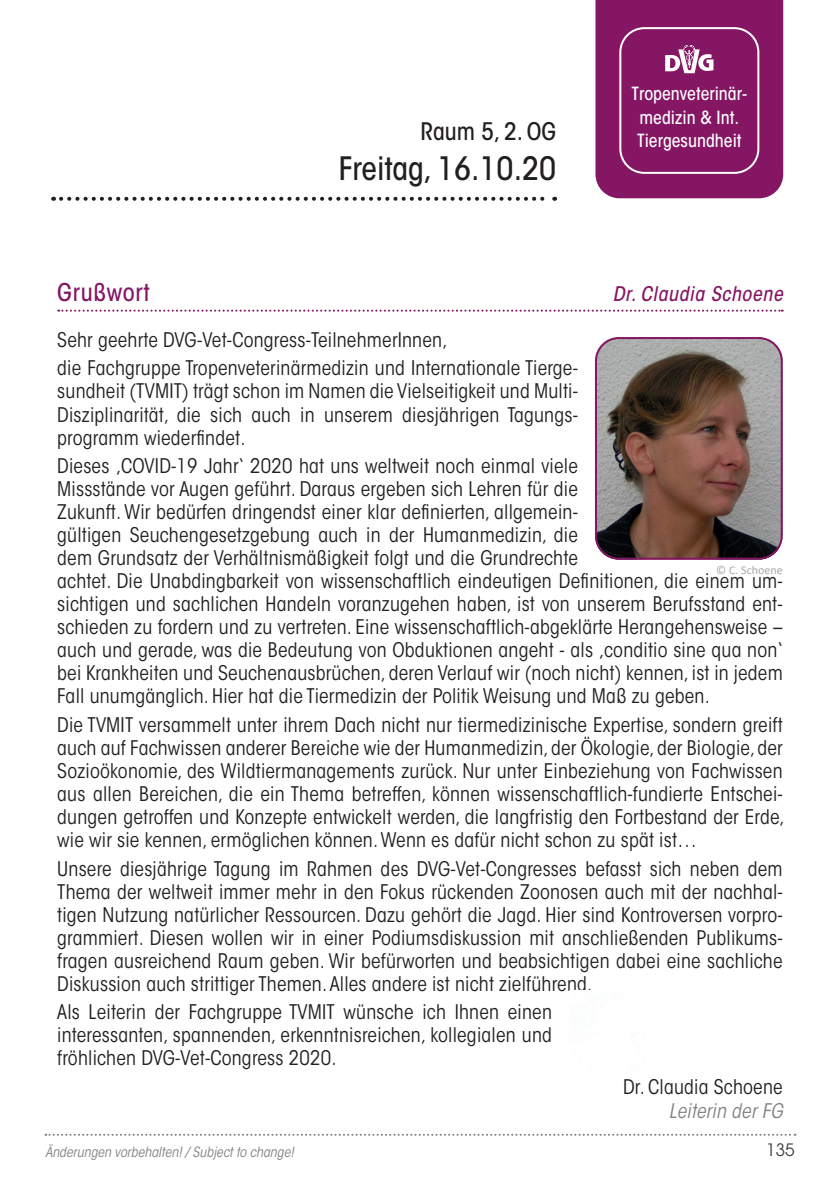
<style>
.page{position:relative;width:840px;height:1191px;background:#fff}
.page>*{position:absolute;margin:0;border:0;box-sizing:border-box;transform-origin:0 0}
.t1{font:500 condensed 32px "ITC Avant Garde Std";color:#231f20}
.t2{font:500 condensed 24.2px "ITC Avant Garde Std";letter-spacing:.03em;color:#851664}
.t3{font:500 condensed 24px "ITC Avant Garde Std";color:#231f20}
.t4{font:condensed 20px/23px "ITC Avant Garde Std";letter-spacing:.01em;color:#231f20;text-align:justify}
.t5{font:italic 500 condensed 20px "ITC Avant Garde Std";letter-spacing:.03em;color:#851664}
.t6{font:italic condensed 20px "ITC Avant Garde Std";letter-spacing:.01em;color:#808285}
.t7{font:500 condensed 18px/23.4px "ITC Avant Garde Std";color:#fff;text-align:center}
.t8{font:17px "ITC Avant Garde Std";color:#3e3e3f}
.t9{font:italic condensed 14px "ITC Avant Garde Std";color:#808285}
.t10{font:12px "Calibri";color:#a8a9ad}
</style>
<div class="page">
<svg style="left:45px;top:1133px;width:750px;height:2px"></svg>
<svg style="left:61px;top:197px;width:494px;height:4px"></svg>
<svg style="left:58px;top:310px;width:724px;height:2px"></svg>
<img style="left:597px;top:337px;width:185px;height:222px">
<div style="left:594px;top:337px;width:188px;height:222px;border:2px solid #851664;border-radius:23px"></div>
<svg style="left:595px;top:0;width:187px;height:198px;background:#8b226c"></svg>
<p class="t3" style="left:420px;top:116px;width:137px">Raum 5, 2. OG</p>
<h1 class="t1" style="left:338px;top:148px;width:219px">Freitag, 16.10.20</h1>
<p class="t7" style="left:631px;top:82px;width:117px">Tropenveterinär&shy;medizin &amp; Int.<br>Tiergesundheit</p>
<p class="t2" style="left:57px;top:277px;width:94px">Grußwort</p>
<p class="t5" style="left:612px;top:281px;width:171px">Dr. Claudia Schoene</p>
<p class="t4" style="left:57px;top:325px;width:522px;line-height:28.6px">Sehr geehrte DVG-Vet-Congress-TeilnehmerInnen,<br>die Fachgruppe Tropenveterinärmedizin und Internationale Tierge-</p>
<p class="t4" style="left:57px;top:380px;width:522px">sundheit (TVMIT) trägt schon im Namen die Vielseitigkeit und Multi-Disziplinarität, die sich auch in unserem diesjährigen Tagungs&shy;programm wiederfindet.</p>
<p class="t4" style="left:57px;top:454px;width:726px;text-align:left">Dieses ‚COVID-19 Jahr‘ 2020 hat uns weltweit noch einmal viele<br>Missstände vor Augen geführt. Daraus ergeben sich Lehren für die<br>Zukunft. Wir bedürfen dringendst einer klar definierten, allgemein-<br>gültigen Seuchengesetzgebung auch in der Humanmedizin, die<br>dem Grundsatz der Verhältnismäßigkeit folgt und die Grundrechte<br>achtet. Die Unabdingbarkeit von wissenschaftlich eindeutigen Definitionen, die einem um&shy;sichtigen und sachlichen Handeln voranzugehen haben, ist von unserem Berufsstand ent&shy;schieden zu fordern und zu vertreten. Eine wissenschaftlich-abgeklärte Herangehensweise – auch und gerade, was die Bedeutung von Obduktionen angeht - als ‚conditio sine qua non‘ bei Krankheiten und Seuchenausbrüchen, deren Verlauf wir (noch nicht) kennen, ist in jedem Fall unumgänglich. Hier hat die Tiermedizin der Politik Weisung und Maß zu geben.</p>
<p class="t4" style="left:57px;top:713px;width:728px">Die TVMIT versammelt unter ihrem Dach nicht nur tiermedizinische Expertise, sondern greift auch auf Fachwissen anderer Bereiche wie der Humanmedizin, der Ökologie, der Biologie, der Sozioökonomie, des Wildtiermanagements zurück. Nur unter Einbeziehung von Fachwissen aus allen Bereichen, die ein Thema betreffen, können wissenschaftlich-fundierte Entschei&shy;dungen getroffen und Konzepte entwickelt werden, die langfristig den Fortbestand der Erde, wie wir sie kennen, ermöglichen können. Wenn es dafür nicht schon zu spät ist…</p>
<p class="t4" style="left:57px;top:857px;width:726px">Unsere diesjährige Tagung im Rahmen des DVG-Vet-Congresses befasst sich neben dem Thema der weltweit immer mehr in den Fokus rückenden Zoonosen auch mit der nachhal&shy;tigen Nutzung natürlicher Ressourcen. Dazu gehört die Jagd. Hier sind Kontroversen vorpro&shy;grammiert. Diesen wollen wir in einer Podiumsdiskussion mit anschließenden Publikums&shy;fragen ausreichend Raum geben. Wir befürworten und beabsichtigen dabei eine sachliche Diskussion auch strittiger Themen. Alles andere ist nicht zielführend.</p>
<p class="t4" style="left:57px;top:1000px;width:496px">Als Leiterin der Fachgruppe TVMIT wünsche ich Ihnen einen interessanten, spannenden, erkenntnisreichen, kollegialen und fröhlichen DVG-Vet-Congress 2020.</p>
<p class="t4" style="left:622px;top:1075px;width:161px">Dr. Claudia Schoene</p>
<p class="t6" style="left:668px;top:1098px;width:115px">Leiterin der FG</p>
<p class="t10" style="left:716px;top:562px;width:68px">© C. Schoene</p>
<p class="t9" style="left:45px;top:1143px;width:250px">Änderungen vorbehalten! / Subject to change!</p>
<p class="t8" style="left:765px;top:1139px;width:30px">135</p>
</div>
